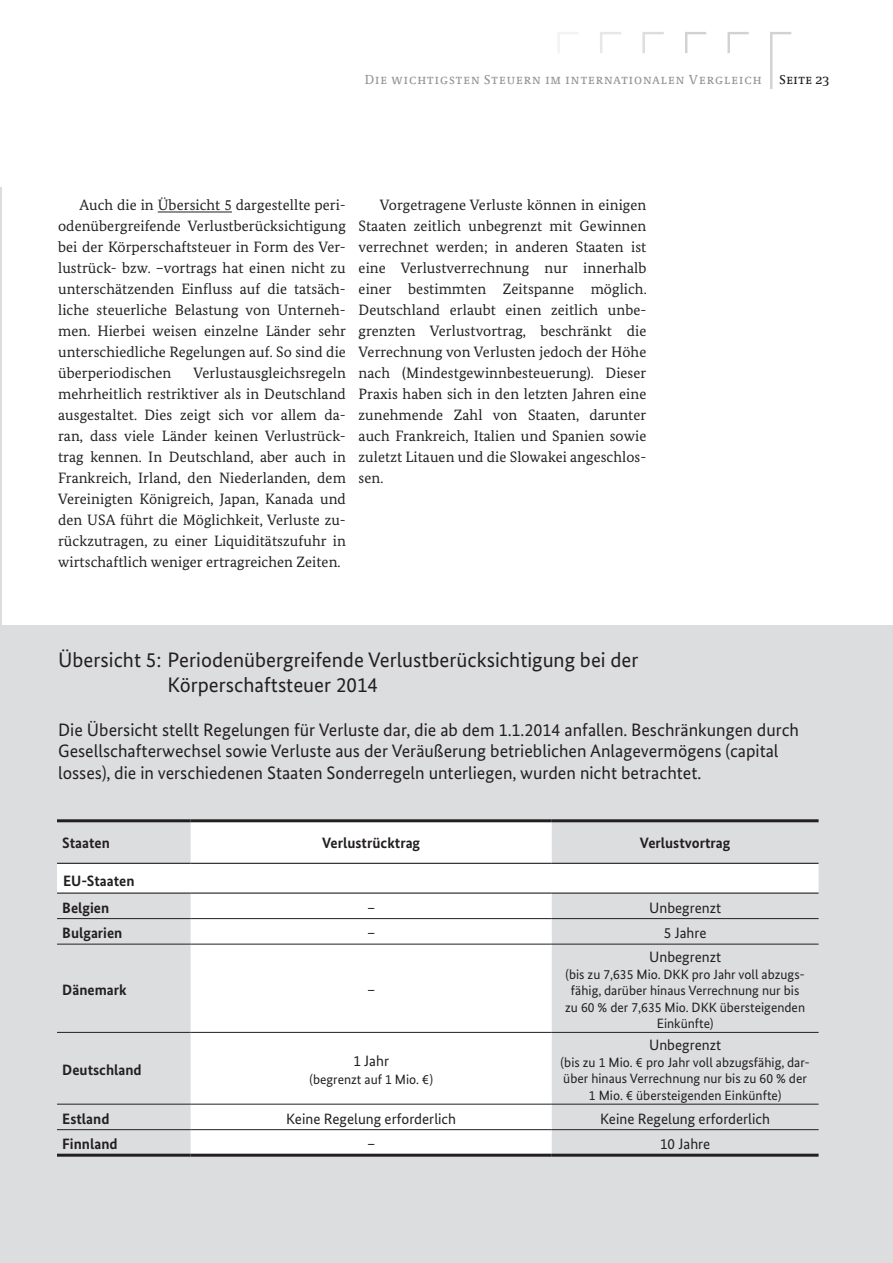
<style>
.page{position:relative;width:893px;height:1263px;background:#fff}
.page>*{position:absolute;margin:0;border:0;box-sizing:border-box;transform-origin:0 0}
.t1{font:21px/25.2px "Bundes Sans";color:#231f20}
.t2{font:18px/21.6px "Bundes Sans";color:#231f20}
.t3{font:15px/21px "Bundes Serif";letter-spacing:.005em;color:#231f20;text-align:justify}
.t4{font:15px "Bundes Sans";color:#231f20}
.t5{font:700 15px/26.8px "Bundes Sans";color:#231f20}
.t6{font:13.5px/16.5px "Bundes Sans";color:#231f20;text-align:center}
.t7{font:13.5px "Neue Demos SC Os F";letter-spacing:.075em;color:#939598}
.t8{font:13.5px "Neue Demos SC Os F";letter-spacing:.04em;color:#231f20}
</style>
<div class="page">
<svg style="left:558px;top:32px;width:20px;height:21px"></svg>
<svg style="left:600px;top:32px;width:21px;height:21px"></svg>
<svg style="left:642px;top:32px;width:22px;height:21px"></svg>
<svg style="left:685px;top:32px;width:21px;height:21px"></svg>
<svg style="left:727px;top:32px;width:22px;height:21px"></svg>
<svg style="left:770px;top:32px;width:21px;height:57px"></svg>
<hr style="left:0;top:187px;width:1px;height:1076px;background:#dcdddf">
<hr style="left:158px;top:212px;width:74px;height:1px;background:#231f20">
<div style="left:1px;top:626px;width:892px;height:637px;background:#dcdddf"></div>
<svg style="left:57px;top:822px;width:762px;height:332px;fill:#fff"></svg>
<hr style="left:57px;top:819px;width:134px;height:3px;background:#231f20">
<hr style="left:191px;top:819px;width:361px;height:3px;background:#231f20">
<hr style="left:552px;top:819px;width:267px;height:3px;background:#231f20">
<hr style="left:57px;top:918px;width:134px;height:1px;background:#231f20">
<hr style="left:191px;top:918px;width:361px;height:1px;background:#231f20">
<hr style="left:552px;top:918px;width:267px;height:1px;background:#231f20">
<hr style="left:57px;top:944px;width:134px;height:1px;background:#231f20">
<hr style="left:191px;top:944px;width:361px;height:1px;background:#231f20">
<hr style="left:552px;top:944px;width:267px;height:1px;background:#231f20">
<hr style="left:57px;top:1032px;width:134px;height:1px;background:#231f20">
<hr style="left:191px;top:1032px;width:361px;height:1px;background:#231f20">
<hr style="left:552px;top:1032px;width:267px;height:1px;background:#231f20">
<hr style="left:57px;top:1104px;width:134px;height:1px;background:#231f20">
<hr style="left:191px;top:1104px;width:361px;height:1px;background:#231f20">
<hr style="left:552px;top:1104px;width:267px;height:1px;background:#231f20">
<hr style="left:57px;top:1129px;width:134px;height:1px;background:#231f20">
<hr style="left:191px;top:1129px;width:361px;height:1px;background:#231f20">
<hr style="left:552px;top:1129px;width:267px;height:1px;background:#231f20">
<hr style="left:57px;top:863px;width:134px;height:1px;background:#231f20">
<hr style="left:191px;top:863px;width:361px;height:1px;background:#231f20">
<hr style="left:552px;top:863px;width:267px;height:1px;background:#231f20">
<hr style="left:57px;top:892px;width:134px;height:2px;background:#231f20">
<hr style="left:191px;top:892px;width:361px;height:2px;background:#231f20">
<hr style="left:552px;top:892px;width:267px;height:2px;background:#231f20">
<hr style="left:57px;top:1154px;width:134px;height:3px;background:#231f20">
<hr style="left:191px;top:1154px;width:361px;height:3px;background:#231f20">
<hr style="left:552px;top:1154px;width:267px;height:3px;background:#231f20">
<p class="t7" style="left:365px;top:71px;width:398px">Die wichtigsten Steuern im internationalen Vergleich</p>
<p class="t8" style="left:779px;top:71px;width:51px">Seite 23</p>
<p class="t3" style="left:58px;top:194px;width:289px;text-indent:21px">Auch die in Übersicht 5 dargestellte peri&shy;odenübergreifende Verlustberücksichtigung bei der Körperschaftsteuer in Form des Ver&shy;lustrück- bzw. –vortrags hat einen nicht zu unterschätzenden Einfluss auf die tatsäch&shy;liche steuerliche Belastung von Unterneh&shy;men. Hierbei weisen einzelne Länder sehr unterschiedliche Regelungen auf. So sind die überperiodischen</p>
<p class="t3" style="left:58px;top:362px;width:289px;text-indent:135px">Verlustausgleichsregeln mehrheitlich restriktiver als in Deutschland ausgestaltet. Dies zeigt sich vor allem da&shy;ran, dass viele Länder keinen Verlustrück&shy;trag kennen. In Deutschland, aber auch in Frankreich, Irland, den Niederlanden, dem Vereinigten Königreich, Japan, Kanada und den USA führt die Möglichkeit, Verluste zu&shy;rückzutragen, zu einer Liquiditätszufuhr in wirtschaftlich weniger ertragreichen Zeiten.</p>
<p class="t3" style="left:359px;top:194px;width:290px;text-indent:21px">Vorgetragene Verluste können in einigen Staaten zeitlich unbegrenzt mit Gewinnen verrechnet werden; in anderen Staaten ist eine Verlustverrechnung nur innerhalb einer bestimmten Zeitspanne möglich.<br>Deutschland erlaubt einen zeitlich unbe&shy;grenzten Verlustvortrag, beschränkt die Verrechnung von Verlusten jedoch der Höhe nach (Mindestgewinnbesteuerung). Dieser Praxis haben sich in den letzten Jahren eine zunehmende Zahl von Staaten, darunter auch Frankreich, Italien und Spanien sowie zuletzt Litauen und die Slowakei angeschlos&shy;sen.</p>
<h1 class="t1" style="left:168px;top:647px;width:472px;text-indent:-109px">Übersicht 5: Periodenübergreifende Verlustberücksichtigung bei der<br>Körperschaftsteuer 2014</h1>
<p class="t2" style="left:58px;top:718px;width:742px">Die Übersicht stellt Regelungen für Verluste dar, die ab dem 1.1.2014 anfallen. Beschränkungen durch<br>Gesellschafterwechsel sowie Verluste aus der Veräußerung betrieblichen Anlagevermögens (capital losses), die in verschiedenen Staaten Sonderregeln unterliegen, wurden nicht betrachtet.</p>
<p class="t5" style="left:62px;top:829px;width:49px">Staaten</p>
<p class="t5" style="left:322px;top:829px;width:100px">Verlustrücktrag</p>
<p class="t5" style="left:640px;top:829px;width:92px">Verlustvortrag</p>
<p class="t5" style="left:62px;top:867px;width:74px">EU-Staaten<br>Belgien</p>
<p class="t4" style="left:367px;top:898px;width:10px">–</p>
<p class="t4" style="left:649px;top:898px;width:73px">Unbegrenzt</p>
<p class="t5" style="left:62px;top:919px;width:62px">Bulgarien</p>
<p class="t4" style="left:367px;top:924px;width:10px">–</p>
<p class="t4" style="left:664px;top:924px;width:44px">5 Jahre</p>
<p class="t5" style="left:62px;top:976px;width:66px">Dänemark</p>
<p class="t4" style="left:367px;top:981px;width:10px">–</p>
<p class="t5" style="left:62px;top:1056px;width:81px">Deutschland</p>
<p class="t4" style="left:353px;top:1052px;width:37px">1 Jahr</p>
<p class="t6" style="left:309px;top:1071px;width:125px">(begrenzt auf 1 Mio. €)</p>
<p class="t4" style="left:649px;top:948px;width:73px">Unbegrenzt</p>
<p class="t6" style="left:565px;top:965px;width:241px">(bis zu 7,635 Mio. DKK pro Jahr voll abzugs&shy;fähig, darüber hinaus Verrechnung nur bis zu 60 % der 7,635 Mio. DKK übersteigenden Einkünfte)</p>
<p class="t4" style="left:649px;top:1036px;width:73px">Unbegrenzt</p>
<p class="t6" style="left:561px;top:1054px;width:251px">(bis zu 1 Mio. € pro Jahr voll abzugsfähig, dar&shy;über hinaus Verrechnung nur bis zu 60 % der<br>1 Mio. € übersteigenden Einkünfte)</p>
<p class="t5" style="left:62px;top:1105px;width:49px">Estland</p>
<p class="t4" style="left:286px;top:1109px;width:171px">Keine Regelung erforderlich</p>
<p class="t4" style="left:600px;top:1109px;width:171px">Keine Regelung erforderlich</p>
<p class="t5" style="left:62px;top:1130px;width:57px">Finnland</p>
<p class="t4" style="left:367px;top:1135px;width:10px">–</p>
<p class="t4" style="left:660px;top:1135px;width:52px">10 Jahre</p>
</div>
